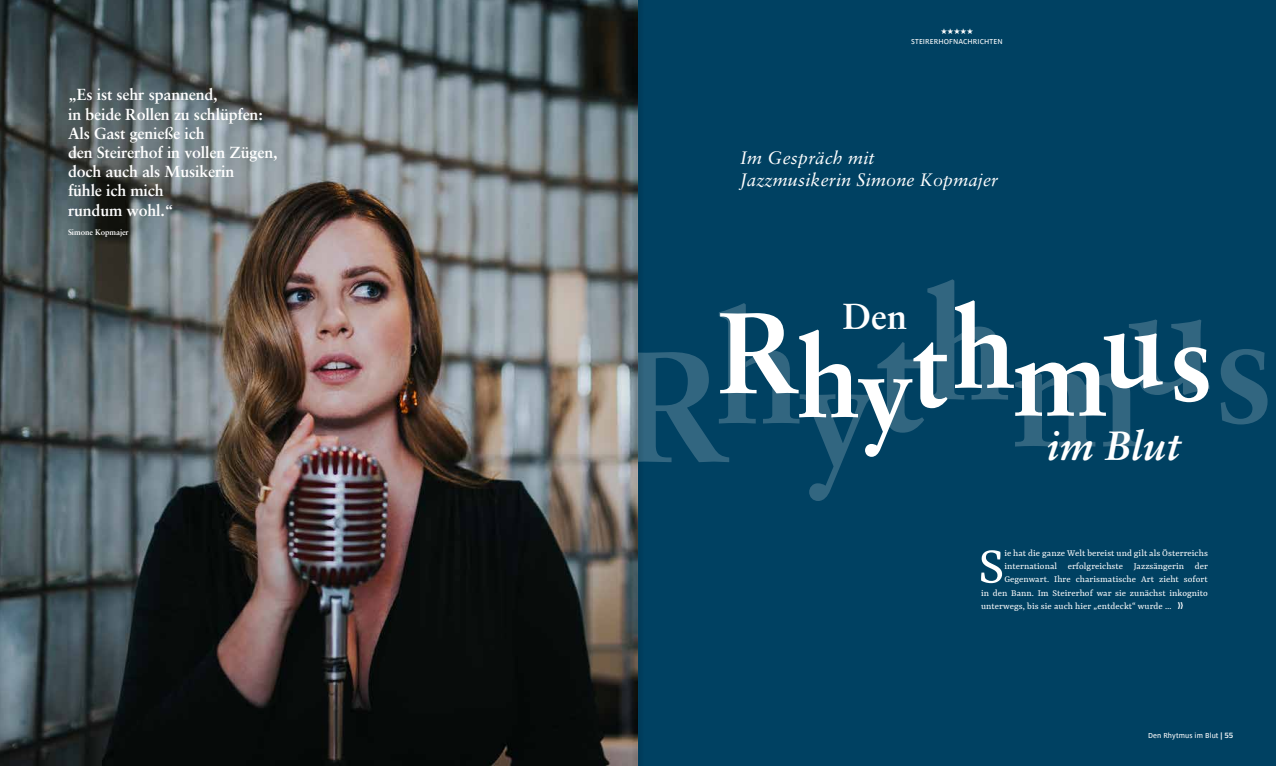
<style>
.page{position:relative;width:1276px;height:766px;background:#fff}
.page>*{position:absolute;margin:0;border:0;box-sizing:border-box;transform-origin:0 0}
.t1{font:700 157.6px "Sabon";color:#fff}
.t2{font:700 114.9px "Sabon";color:#fff}
.t3{font:55.8px "Rasa";color:#fff}
.t4{font:italic 700 40.8px "Sabon";color:#fff}
.t5{font:700 36.2px "Sabon";color:#fff}
.t6{font:italic 18px/21.6px "Sabon";letter-spacing:.01em;color:#fff}
.t7{font:700 16px/19.2px "Sabon";letter-spacing:-.01em;color:#fff}
.t8{font:10px "Rasa";letter-spacing:.005em;color:#fff}
.t9{font:8px "Milo Text";letter-spacing:.01em;color:#fff}
.t10{font:700 8px "Sabon";letter-spacing:-.01em;color:#fff}
.t11{font:8px "Zapf Dingbats ITC";color:#fff}
.s1{font-size:114.9px}
.s2{font-family:"Titillium";font-weight:600}
</style>
<div class="page">
<div style="left:638px;top:0;width:638px;height:765px;background:#004162"></div>
<img style="left:0;top:0;width:631px;height:765px">
<div style="left:631px;top:0;width:13px;height:765px;background:#000;opacity:.75"></div>
<hr style="left:637px;top:0;width:1px;height:765px;background:#fff">
<h3 class="t7" style="left:68px;top:85px;width:211px">„Es ist sehr spannend,<br>in beide Rollen zu schlüpfen:<br>Als Gast genieße ich<br>den Steirerhof in vollen Zügen, doch auch als Musikerin<br>fühle ich mich<br>rundum wohl.“</h3>
<p class="t10" style="left:68px;top:227px;width:62px">Simone Kopmajer</p>
<p class="t11" style="left:940px;top:28px;width:34px">★★★★★</p>
<p class="t9" style="left:911px;top:37px;width:93px">STEIRERHOFNACHRICHTEN</p>
<h3 class="t6" style="left:740px;top:147px;width:260px">Im Gespräch mit<br>Jazzmusikerin Simone Kopmajer</h3>
<h1 class="t1" style="left:618px;top:274px;width:658px">Rh<sup>R</sup><span class="s1">h</span>y<span class="s1">y</span>t<span class="s1">t</span>hm<span class="s1">m</span> us</h1>
<h2 class="t2" style="left:952px;top:277px;width:263px">h us</h2>
<h3 class="t4" style="left:1047px;top:420px;width:135px">im Blut</h3>
<h3 class="t5" style="left:843px;top:294px;width:66px">Den</h3>
<h3 class="t3" style="left:978px;top:533px;width:27px">S</h3>
<p class="t8" style="left:1004px;top:547px;width:205px">ie hat die ganze Welt bereist und gilt als Österreichs</p>
<p class="t8" style="left:1004px;top:560px;width:205px">international erfolgreichste Jazzsängerin der</p>
<p class="t8" style="left:1004px;top:573px;width:205px">Gegenwart. Ihre charismatische Art zieht sofort</p>
<p class="t8" style="left:981px;top:586px;width:228px">in den Bann. Im Steirerhof war sie zunächst inkognito</p>
<p class="t8" style="left:981px;top:599px;width:192px">unterwegs, bis sie auch hier „entdeckt“ wurde …</p>
<p class="t9" style="left:1148px;top:730px;width:87px">Den Rhytmus im Blut <span class="s2">| 55</span></p>
</div>
